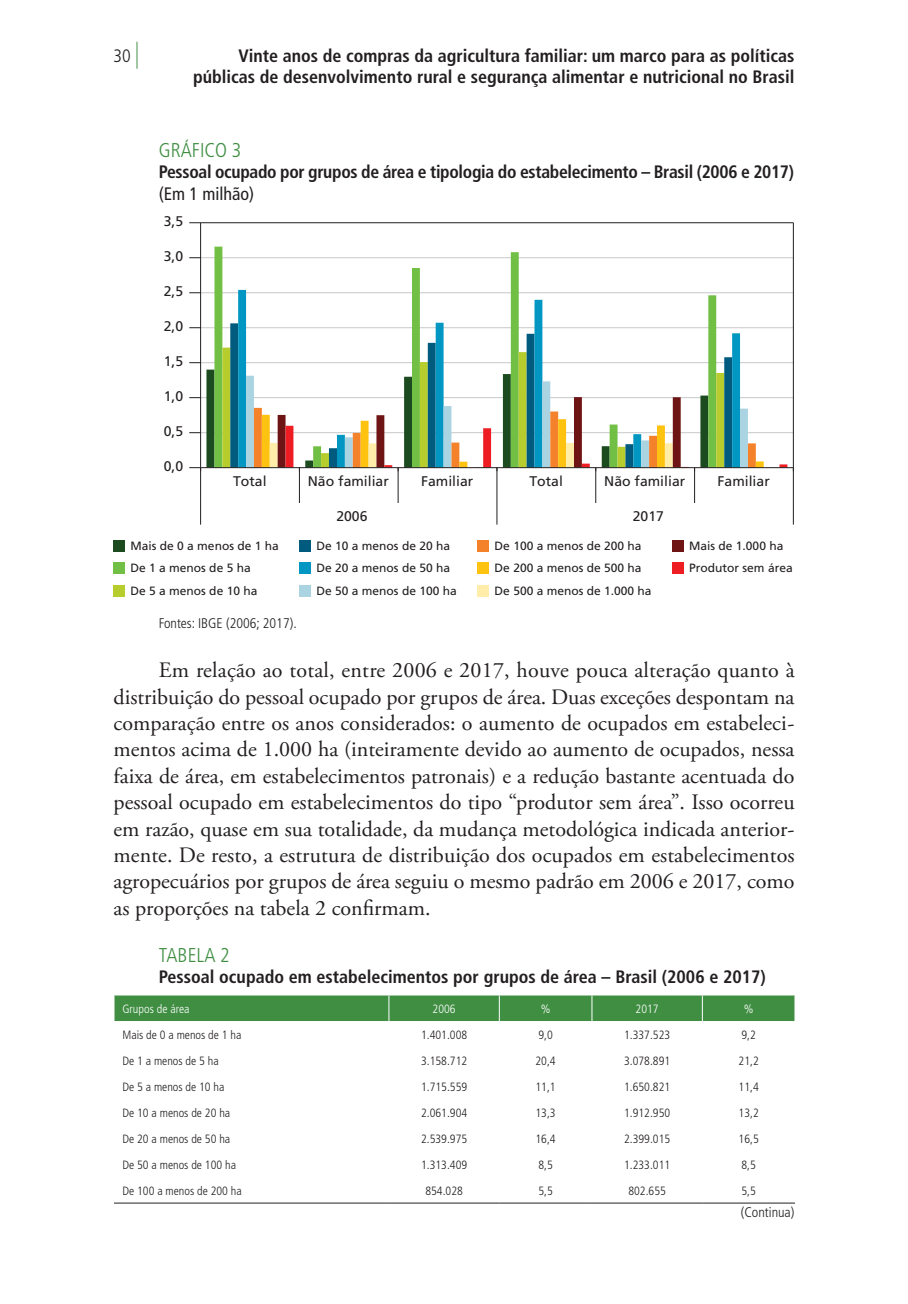
<style>
.page{position:relative;width:908px;height:1304px;background:#fff}
.page>*{position:absolute;margin:0;border:0;box-sizing:border-box;transform-origin:0 0}
.texto_corrido{font:22px/26.4px "Adobe Garamond Pro";color:#231f20;text-align:justify}
.titulo_1_grafico{font:300 condensed 20px "Frutiger LT Pro";color:#3f8e42}
.titulo_2_grafico{font:700 condensed 18px/21.6px "Frutiger LT Pro";color:#231f20;text-align:right}
.titulo_2_grafico_sozinho{font:700 condensed 18px "Frutiger LT Pro";color:#231f20}
.titulo_3_grafico{font:condensed 18px "Frutiger LT Pro";color:#231f20}
.t1{font:300 condensed 18px "Frutiger LT Pro";color:#231f20}
.t2{font:14px "Frutiger LT Pro";color:#231f20}
.fonte_grafico_sozinha{font:300 condensed 14px "Frutiger LT Pro";color:#231f20}
.t3{font:12px/22.6px "Frutiger LT Pro";color:#231f20}
.miolo_tabela_1_centro{font:300 condensed 12px "Frutiger LT Pro";color:#231f20}
.miolo_tabela_1_esq{font:300 condensed 12px "Frutiger LT Pro";color:#231f20}
.miolo_tabela_1_cent{font:300 condensed 12px "Frutiger LT Pro";color:#fff}
.s1{font-size:27px;color:#3f8e42}
</style>
<div class="page">
<hr style="left:200px;top:222px;width:593px;height:1px;background:#231f20">
<hr style="left:200px;top:257px;width:593px;height:1px;background:#c7c8ca">
<hr style="left:200px;top:292px;width:593px;height:1px;background:#c7c8ca">
<hr style="left:200px;top:327px;width:593px;height:1px;background:#c7c8ca">
<hr style="left:200px;top:362px;width:593px;height:1px;background:#c7c8ca">
<hr style="left:200px;top:397px;width:593px;height:1px;background:#c7c8ca">
<hr style="left:200px;top:432px;width:593px;height:1px;background:#c7c8ca">
<svg style="left:214px;top:247px;width:502px;height:220px"></svg>
<svg style="left:238px;top:290px;width:501px;height:177px"></svg>
<hr style="left:200px;top:223px;width:1px;height:245px;background:#231f20">
<hr style="left:792px;top:223px;width:1px;height:245px;background:#231f20">
<svg style="left:189px;top:222px;width:12px;height:1px"></svg>
<hr style="left:200px;top:467px;width:593px;height:1px;background:#231f20">
<hr style="left:792px;top:468px;width:1px;height:35px;background:#231f20">
<hr style="left:693px;top:468px;width:1px;height:35px;background:#231f20">
<hr style="left:595px;top:468px;width:1px;height:35px;background:#231f20">
<hr style="left:496px;top:468px;width:1px;height:35px;background:#231f20">
<hr style="left:397px;top:468px;width:1px;height:35px;background:#231f20">
<hr style="left:299px;top:468px;width:1px;height:35px;background:#231f20">
<svg style="left:246px;top:376px;width:547px;height:95px"></svg>
<hr style="left:200px;top:468px;width:1px;height:35px;background:#231f20">
<svg style="left:189px;top:467px;width:11px;height:2px"></svg>
<svg style="left:200px;top:503px;width:1px;height:22px"></svg>
<svg style="left:496px;top:503px;width:1px;height:22px"></svg>
<svg style="left:792px;top:503px;width:1px;height:22px"></svg>
<div style="left:113px;top:540px;width:12px;height:11px;background:#1c4b20"></div>
<div style="left:113px;top:563px;width:12px;height:11px;background:#71bf44"></div>
<div style="left:113px;top:585px;width:12px;height:11px;background:#b7cd2d"></div>
<div style="left:299px;top:540px;width:11px;height:11px;background:#005b7f"></div>
<div style="left:299px;top:563px;width:11px;height:11px;background:#0197c2"></div>
<div style="left:299px;top:585px;width:11px;height:11px;background:#abd4e3"></div>
<div style="left:477px;top:540px;width:11px;height:11px;background:#f4822a"></div>
<div style="left:477px;top:563px;width:11px;height:11px;background:#fec210"></div>
<div style="left:477px;top:585px;width:11px;height:11px;background:#ffeda9"></div>
<div style="left:672px;top:540px;width:11px;height:11px;background:#6e1415"></div>
<div style="left:672px;top:563px;width:11px;height:11px;background:#ee1d23"></div>
<div style="left:114px;top:995px;width:681px;height:26px;background:#3f8e42"></div>
<hr style="left:114px;top:1203px;width:275px;height:1px;background:#231f20">
<hr style="left:389px;top:1203px;width:110px;height:1px;background:#231f20">
<hr style="left:499px;top:1203px;width:92px;height:1px;background:#231f20">
<hr style="left:591px;top:1203px;width:111px;height:1px;background:#231f20">
<hr style="left:702px;top:1203px;width:92px;height:1px;background:#231f20">
<p class="t1" style="left:113px;top:45px;width:27px">30 <span class="s1">|</span></p>
<p class="titulo_2_grafico" style="left:193px;top:45px;width:602px">Vinte anos de compras da agricultura familiar: um marco para as políticas públicas de desenvolvimento rural e segurança alimentar e nutricional no Brasil</p>
<p class="titulo_1_grafico" style="left:159px;top:138px;width:84px">GRÁFICO 3</p>
<p class="titulo_2_grafico" style="left:159px;top:161px;width:636px">Pessoal ocupado por grupos de área e tipologia do estabelecimento – Brasil (2006 e 2017)</p>
<p class="titulo_3_grafico" style="left:159px;top:183px;width:97px">(Em 1 milhão)</p>
<p class="t2" style="left:164px;top:213px;width:21px">3,5</p>
<p class="t2" style="left:164px;top:248px;width:21px">3,0</p>
<p class="t2" style="left:164px;top:283px;width:21px">2,5</p>
<p class="t2" style="left:164px;top:318px;width:21px">2,0</p>
<p class="t2" style="left:164px;top:353px;width:21px">1,5</p>
<p class="t2" style="left:164px;top:388px;width:21px">1,0</p>
<p class="t2" style="left:164px;top:423px;width:21px">0,5</p>
<p class="t2" style="left:164px;top:458px;width:21px">0,0</p>
<p class="t2" style="left:233px;top:472px;width:35px">Total</p>
<p class="t2" style="left:308px;top:472px;width:82px">Não familiar</p>
<p class="t2" style="left:421px;top:472px;width:54px">Familiar</p>
<p class="t2" style="left:529px;top:472px;width:35px">Total</p>
<p class="t2" style="left:604px;top:472px;width:82px">Não familiar</p>
<p class="t2" style="left:717px;top:472px;width:54px">Familiar</p>
<p class="t2" style="left:336px;top:508px;width:33px">2006</p>
<p class="t2" style="left:632px;top:508px;width:33px">2017</p>
<p class="t3" style="left:130px;top:534px;width:150px">Mais de 0 a menos de 1 ha<br>De 1 a menos de 5 ha<br>De 5 a menos de 10 ha</p>
<p class="t3" style="left:316px;top:534px;width:142px">De 10 a menos de 20 ha<br>De 20 a menos de 50 ha<br>De 50 a menos de 100 ha</p>
<p class="t3" style="left:494px;top:534px;width:158px">De 100 a menos de 200 ha<br>De 200 a menos de 500 ha<br>De 500 a menos de 1.000 ha</p>
<p class="t3" style="left:689px;top:534px;width:105px">Mais de 1.000 ha<br>Produtor sem área</p>
<p class="fonte_grafico_sozinha" style="left:159px;top:615px;width:139px">Fontes: IBGE (2006; 2017).</p>
<p class="texto_corrido" style="left:113px;top:658px;width:682px;text-indent:45px">Em relação ao total, entre 2006 e 2017, houve pouca alteração quanto à distribuição do pessoal ocupado por grupos de área. Duas exceções despontam na comparação entre os anos considerados: o aumento de ocupados em estabeleci&shy;mentos acima de 1.000 ha (inteiramente devido ao aumento de ocupados, nessa faixa de área, em estabelecimentos patronais) e a redução bastante acentuada do pessoal ocupado em estabelecimentos do tipo “produtor sem área”. Isso ocorreu em razão, quase em sua totalidade, da mudança metodológica indicada anterior&shy;mente. De resto, a estrutura de distribuição dos ocupados em estabelecimentos agropecuários por grupos de área seguiu o mesmo padrão em 2006 e 2017, como as proporções na tabela 2 confirmam.</p>
<p class="titulo_1_grafico" style="left:159px;top:943px;width:72px">TABELA 2</p>
<p class="titulo_2_grafico_sozinho" style="left:159px;top:966px;width:608px">Pessoal ocupado em estabelecimentos por grupos de área – Brasil (2006 e 2017)</p>
<p class="miolo_tabela_1_cent" style="left:122px;top:1001px;width:68px">Grupos de área</p>
<p class="miolo_tabela_1_cent" style="left:432px;top:1001px;width:25px">2006</p>
<p class="miolo_tabela_1_cent" style="left:540px;top:1001px;width:11px">%</p>
<p class="miolo_tabela_1_cent" style="left:635px;top:1001px;width:25px">2017</p>
<p class="miolo_tabela_1_cent" style="left:743px;top:1001px;width:11px">%</p>
<p class="miolo_tabela_1_esq" style="left:122px;top:1027px;width:120px">Mais de 0 a menos de 1 ha</p>
<p class="miolo_tabela_1_centro" style="left:421px;top:1027px;width:48px">1.401.008</p>
<p class="miolo_tabela_1_centro" style="left:538px;top:1027px;width:16px">9,0</p>
<p class="miolo_tabela_1_centro" style="left:623px;top:1027px;width:48px">1.337.523</p>
<p class="miolo_tabela_1_centro" style="left:741px;top:1027px;width:16px">9,2</p>
<p class="miolo_tabela_1_esq" style="left:122px;top:1053px;width:98px">De 1 a menos de 5 ha</p>
<p class="miolo_tabela_1_centro" style="left:421px;top:1053px;width:48px">3.158.712</p>
<p class="miolo_tabela_1_centro" style="left:535px;top:1053px;width:22px">20,4</p>
<p class="miolo_tabela_1_centro" style="left:623px;top:1053px;width:48px">3.078.891</p>
<p class="miolo_tabela_1_centro" style="left:738px;top:1053px;width:22px">21,2</p>
<p class="miolo_tabela_1_esq" style="left:122px;top:1079px;width:103px">De 5 a menos de 10 ha</p>
<p class="miolo_tabela_1_centro" style="left:421px;top:1079px;width:48px">1.715.559</p>
<p class="miolo_tabela_1_centro" style="left:535px;top:1079px;width:22px">11,1</p>
<p class="miolo_tabela_1_centro" style="left:623px;top:1079px;width:48px">1.650.821</p>
<p class="miolo_tabela_1_centro" style="left:738px;top:1079px;width:22px">11,4</p>
<p class="miolo_tabela_1_esq" style="left:122px;top:1105px;width:109px">De 10 a menos de 20 ha</p>
<p class="miolo_tabela_1_centro" style="left:421px;top:1105px;width:48px">2.061.904</p>
<p class="miolo_tabela_1_centro" style="left:535px;top:1105px;width:22px">13,3</p>
<p class="miolo_tabela_1_centro" style="left:623px;top:1105px;width:48px">1.912.950</p>
<p class="miolo_tabela_1_centro" style="left:738px;top:1105px;width:22px">13,2</p>
<p class="miolo_tabela_1_esq" style="left:122px;top:1131px;width:109px">De 20 a menos de 50 ha</p>
<p class="miolo_tabela_1_centro" style="left:421px;top:1131px;width:48px">2.539.975</p>
<p class="miolo_tabela_1_centro" style="left:535px;top:1131px;width:22px">16,4</p>
<p class="miolo_tabela_1_centro" style="left:623px;top:1131px;width:48px">2.399.015</p>
<p class="miolo_tabela_1_centro" style="left:738px;top:1131px;width:22px">16,5</p>
<p class="miolo_tabela_1_esq" style="left:122px;top:1157px;width:115px">De 50 a menos de 100 ha</p>
<p class="miolo_tabela_1_centro" style="left:421px;top:1157px;width:48px">1.313.409</p>
<p class="miolo_tabela_1_centro" style="left:538px;top:1157px;width:16px">8,5</p>
<p class="miolo_tabela_1_centro" style="left:623px;top:1157px;width:48px">1.233.011</p>
<p class="miolo_tabela_1_centro" style="left:741px;top:1157px;width:16px">8,5</p>
<p class="miolo_tabela_1_esq" style="left:122px;top:1183px;width:121px">De 100 a menos de 200 ha</p>
<p class="miolo_tabela_1_centro" style="left:425px;top:1183px;width:39px">854.028</p>
<p class="miolo_tabela_1_centro" style="left:538px;top:1183px;width:16px">5,5</p>
<p class="miolo_tabela_1_centro" style="left:628px;top:1183px;width:39px">802.655</p>
<p class="miolo_tabela_1_centro" style="left:741px;top:1183px;width:16px">5,5</p>
<p class="fonte_grafico_sozinha" style="left:740px;top:1204px;width:55px">(Continua)</p>
</div>
